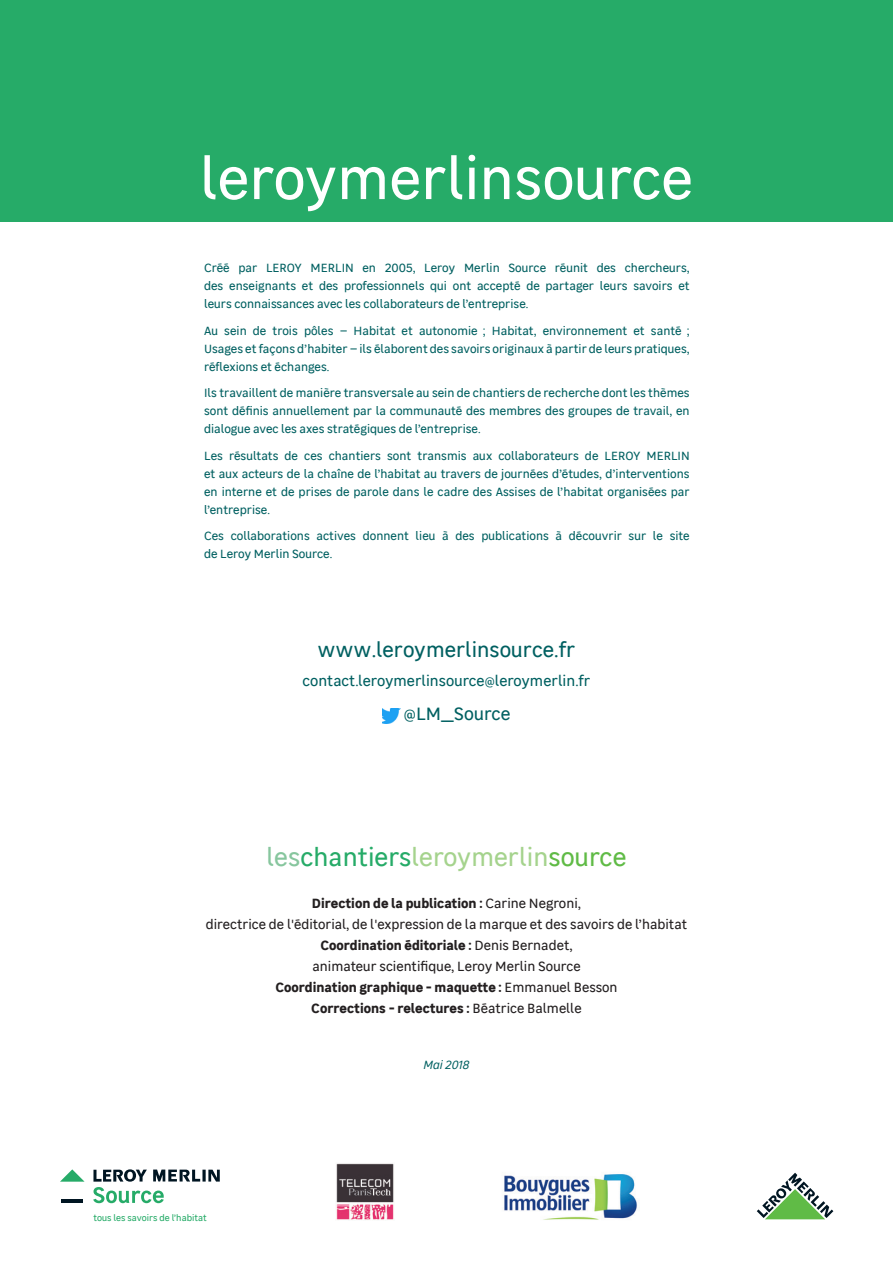
<style>
.page{position:relative;width:893px;height:1263px;background:#fff}
.page>*{position:absolute;margin:0;border:0;box-sizing:border-box;transform-origin:0 0}
.t1{font:58.5px "Leroy Merlin Sans";color:#fff}
.t2{font:25.5px "Leroy Merlin Sans";color:#a5d38d}
.t3{font:21px "Leroy Merlin Sans";color:#006061}
.t4{font:18px "Leroy Merlin Sans";color:#006061}
.t5{font:15px "Leroy Merlin Sans";color:#006061}
.t6{font:13.5px/21px "Leroy Merlin Sans";color:#231f20;text-align:center}
.t7{font:12px/18px "Leroy Merlin Sans";color:#006061;text-align:justify}
.t8{font:italic 12px "Leroy Merlin Sans";color:#006061}
.t9{font:9.15px "Leroy Merlin Sans";color:#26ab68}
.s1{color:#87c69e}
.s2{color:#26ab68}
.s3{color:#60bb46}
.s4{font-weight:700}
</style>
<div class="page">
<div style="left:0;top:0;width:893px;height:222px;background:#26ab68"></div>
<svg style="left:60px;top:1169px;width:160px;height:35px"></svg>
<svg style="left:756px;top:1172px;width:78px;height:48px"></svg>
<img style="left:336px;top:1163px;width:58px;height:57px">
<img style="left:504px;top:1174px;width:133px;height:46px">
<img style="left:382px;top:708px;width:19px;height:15px">
<h1 class="t1" style="left:200px;top:137px;width:495px">leroymerlinsource</h1>
<p class="t7" style="left:204px;top:258px;width:487px">Créé par LEROY MERLIN en 2005, Leroy Merlin Source réunit des chercheurs, des enseignants et des professionnels qui ont accepté de partager leurs savoirs et leurs connaissances avec les collaborateurs de l’entreprise.</p>
<p class="t7" style="left:204px;top:321px;width:487px">Au sein de trois pôles – Habitat et autonomie ; Habitat, environnement et santé ; Usages et façons d’habiter – ils élaborent des savoirs originaux à partir de leurs pratiques, réflexions et échanges.</p>
<p class="t7" style="left:204px;top:383px;width:487px">Ils travaillent de manière transversale au sein de chantiers de recherche dont les thèmes sont définis annuellement par la communauté des membres des groupes de travail, en dialogue avec les axes stratégiques de l’entreprise.</p>
<p class="t7" style="left:204px;top:446px;width:487px">Les résultats de ces chantiers sont transmis aux collaborateurs de LEROY MERLIN et aux acteurs de la chaîne de l’habitat au travers de journées d’études, d’interventions en interne et de prises de parole dans le cadre des Assises de l’habitat organisées par l’entreprise.</p>
<p class="t7" style="left:204px;top:526px;width:487px">Ces collaborations actives donnent lieu à des publications à découvrir sur le site de Leroy Merlin Source.</p>
<h3 class="t3" style="left:318px;top:635px;width:259px">www.leroymerlinsource.fr</h3>
<p class="t5" style="left:302px;top:670px;width:289px">contact.leroymerlinsource@leroymerlin.fr</p>
<h3 class="t4" style="left:404px;top:701px;width:108px">@LM_Source</h3>
<h2 class="t2" style="left:267px;top:838px;width:361px"><span class="s1">les</span><span class="s2">chantiers</span>leroymerlin<span class="s3">source</span></h2>
<p class="t6" style="left:206px;top:892px;width:483px"><span class="s4">Direction de la publication :</span> Carine Negroni,<br>directrice de l'éditorial, de l'expression de la marque et des savoirs de l’habitat <span class="s4">Coordination éditoriale :</span> Denis Bernadet,<br>animateur scientifique, Leroy Merlin Source<br><span class="s4">Coordination graphique - maquette :</span> Emmanuel Besson<br><span class="s4">Corrections - relectures :</span> Béatrice Balmelle</p>
<p class="t9" style="left:94px;top:1211px;width:115px">tous les savoirs de l’habitat</p>
<p class="t8" style="left:423px;top:1056px;width:48px">Mai 2018</p>
</div>
